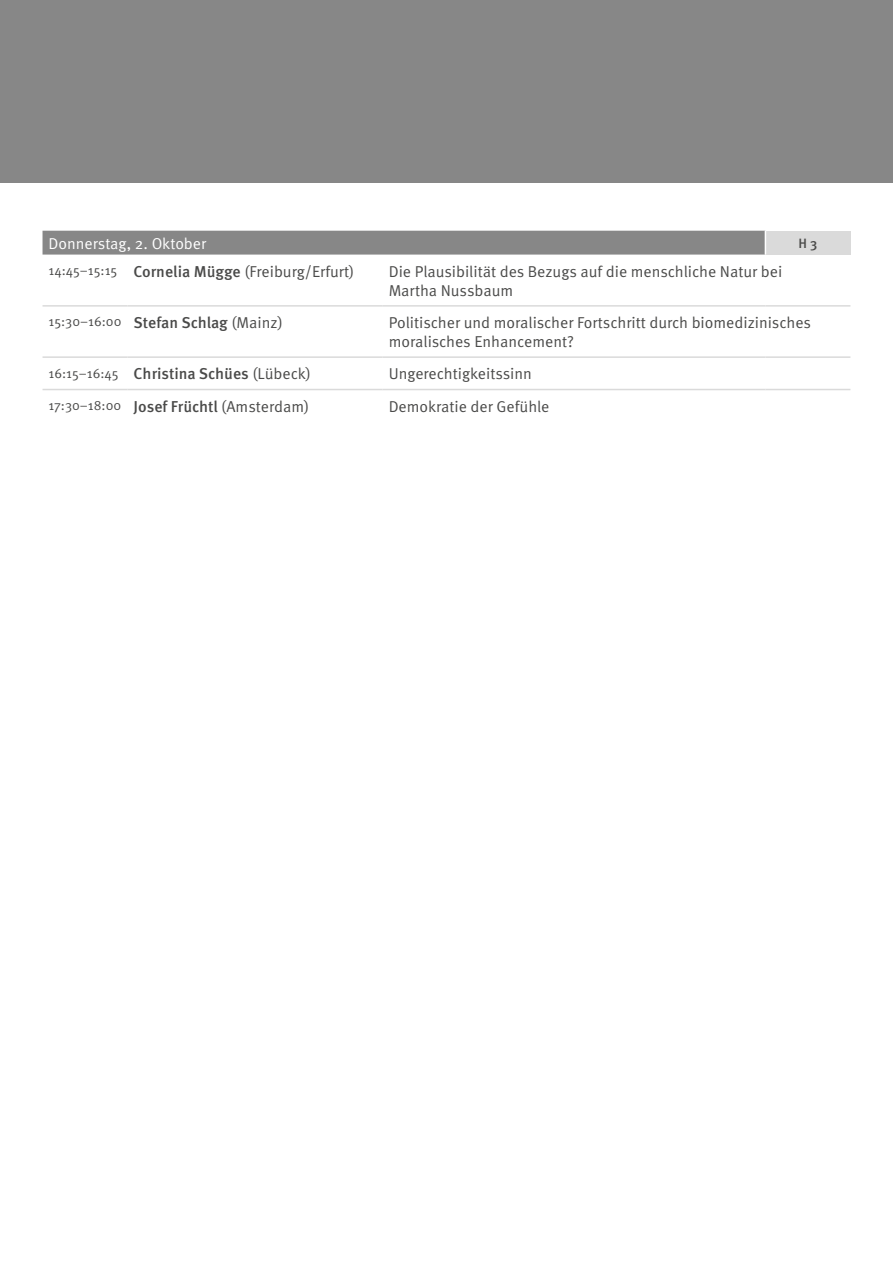
<style>
.page{position:relative;width:893px;height:1263px;background:#fff}
.page>*{position:absolute;margin:0;border:0;box-sizing:border-box;transform-origin:0 0}
.t1{font:15.75px/18.9px "Meta OT";color:#4a4a49}
.t2{font:500 15.75px "Meta OT";color:#4a4a49}
.t3{font:15.75px "Meta OT";color:#fff}
.t4{font:500 13.5px "Meta OT";color:#4a4a49}
.s1{font-size:13.5px}
.s2{font-weight:500}
.s3{font-weight:400;font-size:13.5px}
.s4{font-weight:400}
</style>
<div class="page">
<div style="left:0;top:0;width:893px;height:183px;background:#878787"></div>
<div style="left:765px;top:231px;width:85px;height:24px;background:#dadada"></div>
<hr style="left:43px;top:305px;width:85px;height:2px;background:#dadada">
<hr style="left:128px;top:305px;width:255px;height:2px;background:#dadada">
<hr style="left:383px;top:305px;width:382px;height:2px;background:#dadada">
<hr style="left:765px;top:305px;width:85px;height:2px;background:#dadada">
<hr style="left:43px;top:356px;width:85px;height:2px;background:#dadada">
<hr style="left:128px;top:356px;width:255px;height:2px;background:#dadada">
<hr style="left:383px;top:356px;width:382px;height:2px;background:#dadada">
<hr style="left:765px;top:356px;width:85px;height:2px;background:#dadada">
<hr style="left:43px;top:389px;width:85px;height:1px;background:#dadada">
<hr style="left:128px;top:389px;width:255px;height:1px;background:#dadada">
<hr style="left:383px;top:389px;width:382px;height:1px;background:#dadada">
<hr style="left:765px;top:389px;width:85px;height:1px;background:#dadada">
<div style="left:43px;top:231px;width:723px;height:24px;background:#878787"></div>
<p class="t3" style="left:49px;top:234px;width:159px">Donnerstag, 2. Oktober</p>
<p class="t4" style="left:798px;top:235px;width:20px">H 3</p>
<p class="t1" style="left:49px;top:262px;width:307px"><span class="s1">14:45–15:15</span> <span class="s2">Cornelia Mügge</span> (Freiburg/Erfurt)</p>
<p class="t1" style="left:389px;top:262px;width:395px">Die Plausibilität des Bezugs auf die menschliche Natur bei<br>Martha Nussbaum</p>
<p class="t2" style="left:49px;top:313px;width:236px"><span class="s3">15:30–16:00</span> Stefan Schlag <span class="s4">(Mainz)</span></p>
<p class="t1" style="left:389px;top:313px;width:424px">Politischer und moralischer Fortschritt durch biomedizinisches moralisches Enhancement?</p>
<p class="t2" style="left:49px;top:364px;width:264px"><span class="s3">16:15–16:45</span> Christina Schües <span class="s4">(Lübeck)</span></p>
<p class="t1" style="left:389px;top:365px;width:145px">Ungerechtigkeitssinn</p>
<p class="t2" style="left:49px;top:396px;width:262px"><span class="s3">17:30–18:00</span> Josef Früchtl <span class="s4">(Amsterdam)</span></p>
<p class="t1" style="left:389px;top:397px;width:162px">Demokratie der Gefühle</p>
</div>
